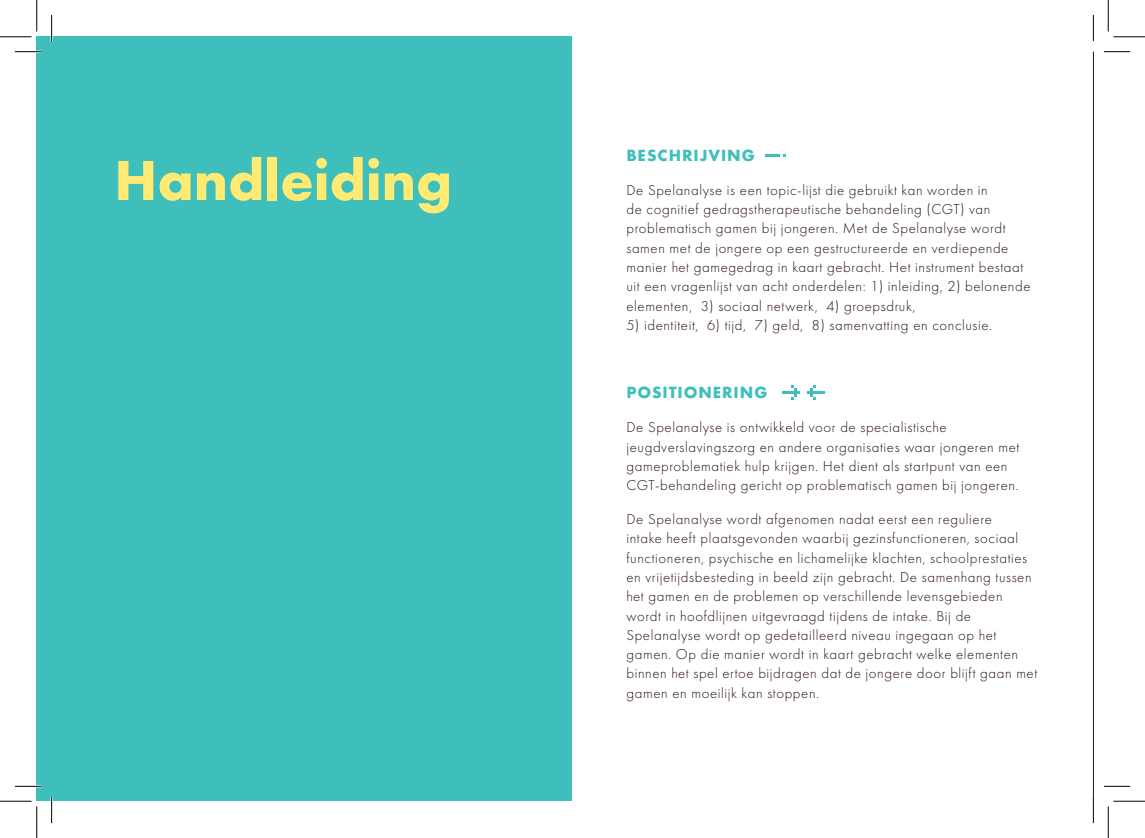
<style>
.page{position:relative;width:1145px;height:838px;background:#fff}
.page>*{position:absolute;margin:0;border:0;box-sizing:border-box;transform-origin:0 0}
.t1{font:700 51.8px "Futura";color:#ffea74}
.SPEL_body{font:300 14.88px/19.2px "Futura PT";letter-spacing:.04em;color:#29130c}
.SPEL_tussentitel{font:700 14.88px "Futura";letter-spacing:.06em;color:#3fbfbb}
</style>
<div class="page">
<div style="left:37px;top:37px;width:535px;height:764px;background:#3fbfbb"></div>
<hr style="left:782px;top:391px;width:18px;height:3px;background:#3fbfbb">
<svg style="left:791px;top:385px;width:6px;height:15px"></svg>
<hr style="left:807px;top:391px;width:18px;height:3px;background:#3fbfbb">
<svg style="left:810px;top:385px;width:6px;height:15px"></svg>
<svg style="left:765px;top:154px;width:21px;height:3px"></svg>
<hr style="left:1093px;top:52px;width:1px;height:749px;background:#29130c">
<hr style="left:15px;top:51px;width:26px;height:2px;background:#fff">
<hr style="left:15px;top:785px;width:26px;height:2px;background:#fff">
<hr style="left:51px;top:15px;width:2px;height:26px;background:#fff">
<hr style="left:51px;top:796px;width:2px;height:27px;background:#fff">
<svg style="left:15px;top:51px;width:26px;height:1px"></svg>
<svg style="left:1104px;top:51px;width:26px;height:1px"></svg>
<svg style="left:15px;top:786px;width:26px;height:1px"></svg>
<svg style="left:1104px;top:786px;width:26px;height:1px"></svg>
<svg style="left:51px;top:15px;width:1px;height:26px"></svg>
<svg style="left:51px;top:796px;width:1px;height:27px"></svg>
<svg style="left:1093px;top:15px;width:1px;height:26px"></svg>
<svg style="left:1093px;top:796px;width:1px;height:27px"></svg>
<hr style="left:0;top:36px;width:32px;height:1px;background:#000">
<hr style="left:1113px;top:36px;width:32px;height:1px;background:#000">
<hr style="left:0;top:800px;width:32px;height:1px;background:#000">
<hr style="left:1113px;top:800px;width:32px;height:1px;background:#000">
<hr style="left:36px;top:0;width:1px;height:31px;background:#000">
<hr style="left:36px;top:806px;width:1px;height:31px;background:#000">
<hr style="left:1108px;top:0;width:1px;height:31px;background:#000">
<hr style="left:1108px;top:806px;width:1px;height:31px;background:#000">
<p class="t1" style="left:114px;top:143px;width:339px">Handleiding</p>
<p class="SPEL_tussentitel" style="left:626px;top:144px;width:130px">BESCHRIJVING</p>
<p class="SPEL_body" style="left:626px;top:180px;width:406px">De Spelanalyse is een topic-lijst die gebruikt kan worden in<br>de cognitief gedragstherapeutische behandeling (CGT) van problematisch gamen bij jongeren. Met de Spelanalyse wordt samen met de jongere op een gestructureerde en verdiepende manier het gamegedrag in kaart gebracht. Het instrument bestaat uit een vragenlijst van acht onderdelen: 1) inleiding, 2) belonende elementen, 3) sociaal netwerk, 4) groepsdruk,</p>
<p class="SPEL_body" style="left:626px;top:315px;width:367px">5) identiteit, 6) tijd, 7) geld, 8) samenvatting en conclusie.</p>
<p class="SPEL_tussentitel" style="left:626px;top:382px;width:143px">POSITIONERING</p>
<p class="SPEL_body" style="left:626px;top:418px;width:394px">De Spelanalyse is ontwikkeld voor de specialistische jeugdverslavingszorg en andere organisaties waar jongeren met gameproblematiek hulp krijgen. Het dient als startpunt van een CGT-behandeling gericht op problematisch gamen bij jongeren.</p>
<p class="SPEL_body" style="left:626px;top:509px;width:412px">De Spelanalyse wordt afgenomen nadat eerst een reguliere<br>intake heeft plaatsgevonden waarbij gezinsfunctioneren, sociaal functioneren, psychische en lichamelijke klachten, schoolprestaties en vrijetijdsbesteding in beeld zijn gebracht. De samenhang tussen het gamen en de problemen op verschillende levensgebieden wordt in hoofdlijnen uitgevraagd tijdens de intake. Bij de Spelanalyse wordt op gedetailleerd niveau ingegaan op het gamen. Op die manier wordt in kaart gebracht welke elementen binnen het spel ertoe bijdragen dat de jongere door blijft gaan met gamen en moeilijk kan stoppen.</p>
</div>
